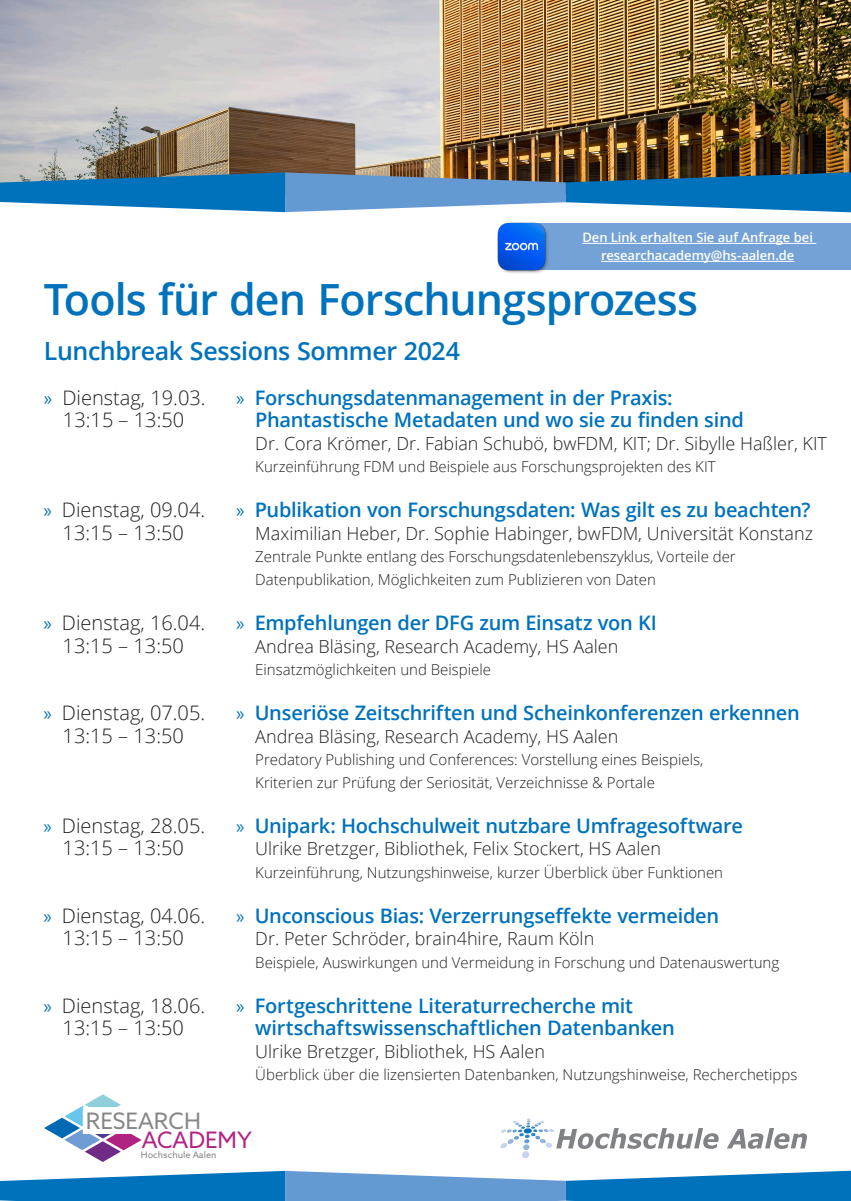
<style>
.page{position:relative;width:851px;height:1201px;background:#fff}
.page>*{position:absolute;margin:0;border:0;box-sizing:border-box;transform-origin:0 0}
.Überschrift_blau_links{font:600 43px "Open Sans";letter-spacing:-.02em;color:#0072bc}
.Unterzeile_Semibold_blau_links{font:600 25px "Open Sans";letter-spacing:-.015em;color:#0072bc}
.t1{font:22.7px/19.4px "Azo Sans";color:#878787}
.t2{font:600 20px/22.5px "Open Sans";letter-spacing:-.01em;color:#0072bc}
.t3{font:300 20px/22.5px "Open Sans";color:#231f20;text-align:center}
.t4{font:300 18px "Open Sans";color:#231f20}
.t5{font:300 15px/22.5px "Open Sans";color:#231f20}
.Fließtext_light_schwarz{font:600 13px/18px "Open Sans";letter-spacing:-.005em;color:#fff;text-align:center}
.t6{font:9.1px "Azo Sans";color:#878787}
.s1{font-family:"Myriad Pro";font-weight:400}
.s2{font-family:"Myriad Pro";font-weight:400;color:#0072bc}
.s3{color:#b12484}
</style>
<div class="page">
<img style="left:0;top:0;width:850px;height:172px">
<svg style="left:0;top:172px;width:850px;height:40px;background:#478ab8"></svg>
<svg style="left:0;top:1170px;width:850px;height:30px"></svg>
<svg style="left:727px;top:1128px;width:79px;height:20px"></svg>
<svg style="left:500px;top:1118px;width:218px;height:39px"></svg>
<div style="left:521px;top:223px;width:329px;height:47px;background:#74a2d6"></div>
<hr style="left:582px;top:243px;width:234px;height:1px;background:#fff">
<hr style="left:601px;top:261px;width:193px;height:1px;background:#fff">
<img style="left:497px;top:222px;width:51px;height:51px">
<svg style="left:44px;top:1094px;width:98px;height:67px"></svg>
<p class="Fließtext_light_schwarz" style="left:582px;top:228px;width:232px">Den Link erhalten Sie auf Anfrage bei researchacademy@hs-aalen.de</p>
<p class="Überschrift_blau_links" style="left:44px;top:270px;width:655px">Tools für den Forschungsprozess</p>
<p class="Unterzeile_Semibold_blau_links" style="left:44px;top:334px;width:417px">Lunchbreak Sessions Sommer 2024</p>
<p class="t2" style="left:255px;top:386px;width:490px;text-indent:-19px"><span class="s1">»</span> Forschungsdatenmanagement in der Praxis:<br>Phantastische Metadaten und wo sie zu finden sind</p>
<p class="t4" style="left:255px;top:431px;width:573px">Dr. Cora Krömer, Dr. Fabian Schubö, bwFDM, KIT; Dr. Sibylle Haßler, KIT</p>
<p class="t5" style="left:255px;top:455px;width:462px">Kurzeinführung FDM und Beispiele aus Forschungsprojekten des KIT</p>
<p class="t2" style="left:236px;top:498px;width:575px"><span class="s1">»</span> Publikation von Forschungsdaten: Was gilt es zu beachten?</p>
<p class="t4" style="left:255px;top:521px;width:559px">Maximilian Heber, Dr. Sophie Habinger, bwFDM, Universität Konstanz</p>
<p class="t5" style="left:255px;top:545px;width:482px">Zentrale Punkte entlang des Forschungsdatenlebenszyklus, Vorteile der<br>Datenpublikation, Möglichkeiten zum Publizieren von Daten</p>
<p class="t2" style="left:236px;top:611px;width:422px"><span class="s1">»</span> Empfehlungen der DFG zum Einsatz von KI</p>
<p class="t4" style="left:255px;top:633px;width:364px">Andrea Bläsing, Research Academy, HS Aalen</p>
<p class="t5" style="left:255px;top:658px;width:237px">Einsatzmöglichkeiten und Beispiele</p>
<p class="t2" style="left:236px;top:701px;width:565px"><span class="s1">»</span> Unseriöse Zeitschriften und Scheinkonferenzen erkennen</p>
<p class="t4" style="left:255px;top:723px;width:364px">Andrea Bläsing, Research Academy, HS Aalen</p>
<p class="t5" style="left:255px;top:748px;width:449px">Predatory Publishing und Conferences: Vorstellung eines Beispiels,<br>Kriterien zur Prüfung der Seriosität, Verzeichnisse &amp; Portale</p>
<p class="t2" style="left:236px;top:813px;width:508px"><span class="s1">»</span> Unipark: Hochschulweit nutzbare Umfragesoftware</p>
<p class="t4" style="left:255px;top:836px;width:407px">Ulrike Bretzger, Bibliothek, Felix Stockert, HS Aalen</p>
<p class="t5" style="left:255px;top:860px;width:469px">Kurzeinführung, Nutzungshinweise, kurzer Überblick über Funktionen</p>
<p class="t2" style="left:236px;top:903px;width:484px"><span class="s1">»</span> Unconscious Bias: Verzerrungseffekte vermeiden</p>
<p class="t4" style="left:255px;top:926px;width:340px">Dr. Peter Schröder, brain4hire, Raum Köln</p>
<p class="t5" style="left:255px;top:950px;width:525px">Beispiele, Auswirkungen und Vermeidung in Forschung und Datenauswertung</p>
<p class="t2" style="left:255px;top:993px;width:421px;text-indent:-19px"><span class="s1">»</span> Fortgeschrittene Literaturrecherche mit wirtschaftswissenschaftlichen Datenbanken</p>
<p class="t4" style="left:255px;top:1038px;width:291px">Ulrike Bretzger, Bibliothek, HS Aalen</p>
<p class="t5" style="left:255px;top:1063px;width:543px">Überblick über die lizensierten Datenbanken, Nutzungshinweise, Recherchetipps</p>
<p class="t3" style="left:44px;top:386px;width:163px"><span class="s2">»</span> Dienstag, 19.03.<br>13:15 – 13:50</p>
<p class="t3" style="left:44px;top:498px;width:163px"><span class="s2">»</span> Dienstag, 09.04.<br>13:15 – 13:50</p>
<p class="t3" style="left:44px;top:611px;width:163px"><span class="s2">»</span> Dienstag, 16.04.<br>13:15 – 13:50</p>
<p class="t3" style="left:44px;top:701px;width:163px"><span class="s2">»</span> Dienstag, 07.05.<br>13:15 – 13:50</p>
<p class="t3" style="left:44px;top:813px;width:163px"><span class="s2">»</span> Dienstag, 28.05.<br>13:15 – 13:50</p>
<p class="t3" style="left:44px;top:903px;width:163px"><span class="s2">»</span> Dienstag, 04.06.<br>13:15 – 13:50</p>
<p class="t3" style="left:44px;top:993px;width:163px"><span class="s2">»</span> Dienstag, 18.06.<br>13:15 – 13:50</p>
<p class="t1" style="left:142px;top:1110px;width:112px;text-indent:-56px">RESEARCH<br><span class="s3">ACADEMY</span></p>
<p class="t6" style="left:141px;top:1149px;width:77px">Hochschule Aalen</p>
</div>
